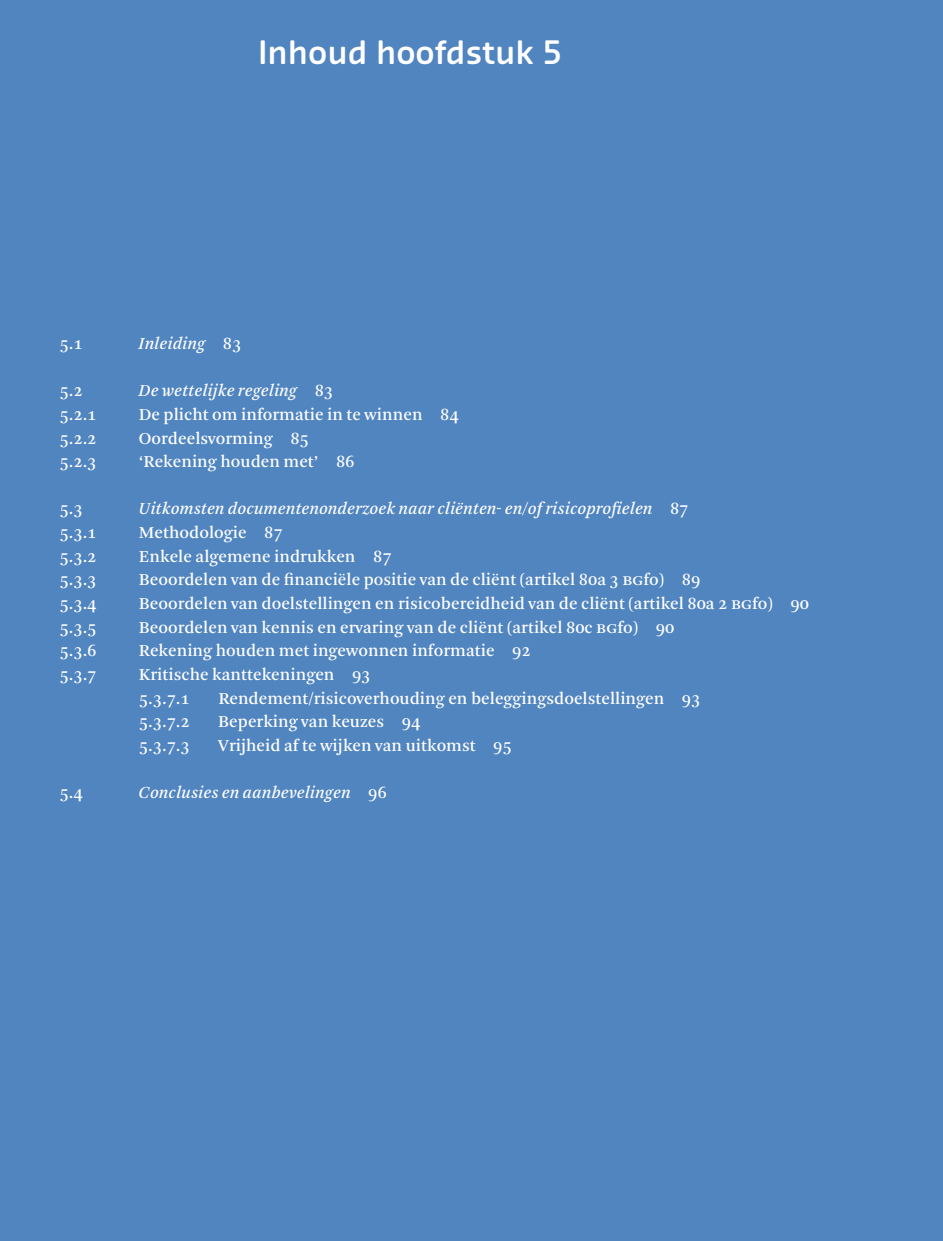
<style>
.page{position:relative;width:943px;height:1241px;background:#fff}
.page>*{position:absolute;margin:0;border:0;box-sizing:border-box;transform-origin:0 0}
.t1{font:600 31.5px "Sansa Soft Std";color:#fff}
.t2{font:17.5px/23.6px "Arnhem";color:#fff}
.t3{font:italic 17.5px "Arnhem";color:#fff}
.s1{font-style:normal}
</style>
<div class="page">
<div style="left:0;top:0;width:943px;height:1240px;background:#5185c0"></div>
<h1 class="t1" style="left:258px;top:32px;width:305px">Inhoud hoofdstuk 5</h1>
<p class="t2" style="left:60px;top:332px;width:25px">5.1</p>
<p class="t3" style="left:139px;top:333px;width:104px">Inleiding <span class="s1">83</span></p>
<p class="t2" style="left:60px;top:379px;width:25px">5.2</p>
<p class="t3" style="left:139px;top:381px;width:196px">De wettelijke regeling <span class="s1">83</span></p>
<p class="t2" style="left:60px;top:403px;width:38px">5.2.1</p>
<p class="t2" style="left:139px;top:403px;width:321px">De plicht om informatie in te winnen 84</p>
<p class="t2" style="left:60px;top:426px;width:38px">5.2.2</p>
<p class="t2" style="left:139px;top:426px;width:171px">Oordeelsvorming 85</p>
<p class="t2" style="left:60px;top:450px;width:38px">5.2.3</p>
<p class="t2" style="left:139px;top:450px;width:217px">‘Rekening houden met’ 86</p>
<p class="t2" style="left:60px;top:497px;width:25px">5.3</p>
<p class="t3" style="left:139px;top:499px;width:551px">Uitkomsten documentenonderzoek naar cliënten- en/ofrisicoprofielen <span class="s1">87</span></p>
<p class="t2" style="left:60px;top:521px;width:38px">5.3.1</p>
<p class="t2" style="left:139px;top:521px;width:145px">Methodologie 87</p>
<p class="t2" style="left:60px;top:544px;width:38px">5.3.2</p>
<p class="t2" style="left:139px;top:544px;width:254px">Enkele algemene indrukken 87</p>
<p class="t2" style="left:60px;top:568px;width:38px">5.3.3</p>
<p class="t2" style="left:139px;top:568px;width:563px">Beoordelen van de financiële positie van de cliënt (artikel 80a 3 bgfo) 89</p>
<p class="t2" style="left:60px;top:592px;width:38px">5.3.4</p>
<p class="t2" style="left:139px;top:592px;width:671px">Beoordelen van doelstellingen en risicobereidheid van de cliënt (artikel 80a 2 bgfo) 90</p>
<p class="t2" style="left:60px;top:615px;width:38px">5.3.5</p>
<p class="t2" style="left:139px;top:615px;width:537px">Beoordelen van kennis en ervaring van de cliënt (artikel 80c bgfo) 90</p>
<p class="t2" style="left:60px;top:639px;width:38px">5.3.6</p>
<p class="t2" style="left:139px;top:639px;width:393px">Rekening houden met ingewonnen informatie 92</p>
<p class="t2" style="left:60px;top:662px;width:38px">5.3.7</p>
<p class="t2" style="left:139px;top:662px;width:233px">Kritische kanttekeningen 93<br>5.3.7.1</p>
<p class="t2" style="left:218px;top:686px;width:483px">Rendement/risicoverhouding en beleggingsdoelstellingen 93</p>
<p class="t2" style="left:139px;top:710px;width:52px">5.3.7.2</p>
<p class="t2" style="left:218px;top:710px;width:203px">Beperking van keuzes 94</p>
<p class="t2" style="left:139px;top:733px;width:52px">5.3.7.3</p>
<p class="t2" style="left:218px;top:733px;width:295px">Vrijheid af te wijken van uitkomst 95</p>
<p class="t2" style="left:59px;top:781px;width:25px">5.4</p>
<p class="t3" style="left:139px;top:782px;width:249px">Conclusies en aanbevelingen <span class="s1">96</span></p>
</div>
